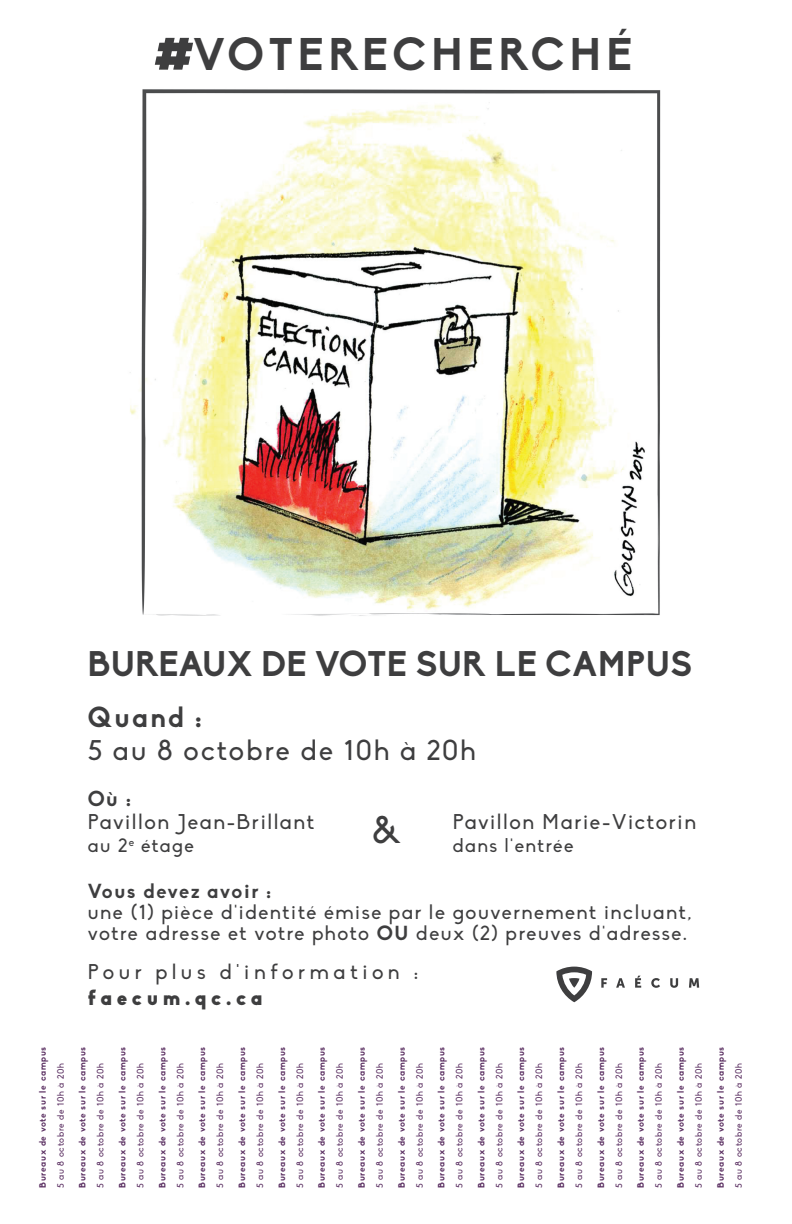
<style>
.page{position:relative;width:792px;height:1224px;background:#fff}
.page>*{position:absolute;margin:0;border:0;box-sizing:border-box;transform-origin:0 0}
.TITRE_SANSRULE{font:700 45px "Biko";letter-spacing:.1em;color:#3e3e3f}
.faecum_texte_petit{font:38px "Biko";color:#3e3e3f}
.TITRE_SANSRULE-2{font:700 35px "Biko";letter-spacing:.01em;color:#3e3e3f}
.faecum_texte_petit-2{font:28px "Biko";letter-spacing:.08em;color:#3e3e3f}
.faecum_texte_petit-3{font:700 28px "Biko";letter-spacing:.08em;color:#3e3e3f}
.faecum_texte_petit-4{font:21px "Biko";letter-spacing:.08em;color:#3e3e3f}
.feacum_web{font:21px "Biko";letter-spacing:.22em;color:#3e3e3f}
.feacum_web-2{font:900 21px "Biko";letter-spacing:.22em;color:#3e3e3f}
.faecum_texte_petit-5{font:700 21px "Biko";color:#3e3e3f}
.faecum_texte_petit-6{font:20px/21px "Biko";letter-spacing:.08em;color:#3e3e3f}
.faecum_texte_petit-7{font:700 20px "Biko";letter-spacing:.08em;color:#3e3e3f}
.faecum_texte_petit-8{font:19px "Biko";letter-spacing:.08em;color:#3e3e3f}
.faecum_texte_petit-9{font:700 9px "Biko";letter-spacing:.08em;color:#582c5f}
.faecum_texte_petit-10{font:9px "Biko";letter-spacing:.08em;color:#582c5f}
.s1{font-weight:700}
</style>
<div class="page">
<img style="left:130px;top:37px;width:570px;height:966px">
<svg style="left:601px;top:978px;width:6px;height:10px"></svg>
<svg style="left:616px;top:978px;width:9px;height:10px"></svg>
<svg style="left:635px;top:976px;width:6px;height:12px"></svg>
<svg style="left:651px;top:978px;width:9px;height:10px"></svg>
<svg style="left:670px;top:978px;width:8px;height:10px"></svg>
<svg style="left:689px;top:978px;width:10px;height:10px"></svg>
<svg style="left:556px;top:967px;width:36px;height:35px"></svg>
<svg style="left:155px;top:38px;width:38px;height:32px"></svg>
<p class="TITRE_SANSRULE" style="left:193px;top:27px;width:440px">VOTERECHERCHÉ</p>
<p class="TITRE_SANSRULE-2" style="left:88px;top:643px;width:606px">BUREAUX DE VOTE SUR LE CAMPUS</p>
<p class="faecum_texte_petit-3" style="left:88px;top:701px;width:116px">Quand :</p>
<p class="faecum_texte_petit-2" style="left:88px;top:735px;width:389px">5 au 8 octobre de 10h à 20h</p>
<p class="faecum_texte_petit-5" style="left:88px;top:786px;width:45px">Où :</p>
<p class="faecum_texte_petit-4" style="left:88px;top:810px;width:228px">Pavillon Jean-Brillant</p>
<p class="faecum_texte_petit-4" style="left:453px;top:810px;width:245px">Pavillon Marie-Victorin</p>
<p class="faecum_texte_petit-8" style="left:88px;top:835px;width:108px">au 2<sup>e</sup> étage</p>
<p class="faecum_texte_petit-8" style="left:453px;top:835px;width:122px">dans l'entrée</p>
<p class="faecum_texte_petit-7" style="left:88px;top:879px;width:185px">Vous devez avoir :</p>
<p class="faecum_texte_petit-6" style="left:88px;top:902px;width:605px">une (1) pièce d'identité émise par le gouvernement incluant, votre adresse et votre photo <span class="s1">OU</span> deux (2) preuves d'adresse.</p>
<p class="faecum_texte_petit" style="left:372px;top:808px;width:31px">&amp;</p>
<p class="feacum_web" style="left:88px;top:960px;width:332px">Pour plus d'information :</p>
<p class="feacum_web-2" style="left:88px;top:984px;width:176px">faecum.qc.ca</p>
<p class="faecum_texte_petit-9" style="left:37px;top:1188px;width:143px;rotate:-90deg">Bureaux de vote sur le campus</p>
<p class="faecum_texte_petit-10" style="left:56px;top:1188px;width:126px;rotate:-90deg">5 au 8 octobre de 10h à 20h</p>
<p class="faecum_texte_petit-9" style="left:77px;top:1188px;width:143px;rotate:-90deg">Bureaux de vote sur le campus</p>
<p class="faecum_texte_petit-10" style="left:95px;top:1188px;width:126px;rotate:-90deg">5 au 8 octobre de 10h à 20h</p>
<p class="faecum_texte_petit-9" style="left:117px;top:1188px;width:143px;rotate:-90deg">Bureaux de vote sur le campus</p>
<p class="faecum_texte_petit-10" style="left:135px;top:1188px;width:126px;rotate:-90deg">5 au 8 octobre de 10h à 20h</p>
<p class="faecum_texte_petit-9" style="left:157px;top:1188px;width:143px;rotate:-90deg">Bureaux de vote sur le campus</p>
<p class="faecum_texte_petit-10" style="left:175px;top:1188px;width:126px;rotate:-90deg">5 au 8 octobre de 10h à 20h</p>
<p class="faecum_texte_petit-9" style="left:197px;top:1188px;width:143px;rotate:-90deg">Bureaux de vote sur le campus</p>
<p class="faecum_texte_petit-10" style="left:215px;top:1188px;width:126px;rotate:-90deg">5 au 8 octobre de 10h à 20h</p>
<p class="faecum_texte_petit-9" style="left:237px;top:1188px;width:143px;rotate:-90deg">Bureaux de vote sur le campus</p>
<p class="faecum_texte_petit-10" style="left:255px;top:1188px;width:126px;rotate:-90deg">5 au 8 octobre de 10h à 20h</p>
<p class="faecum_texte_petit-9" style="left:276px;top:1188px;width:143px;rotate:-90deg">Bureaux de vote sur le campus</p>
<p class="faecum_texte_petit-10" style="left:295px;top:1188px;width:126px;rotate:-90deg">5 au 8 octobre de 10h à 20h</p>
<p class="faecum_texte_petit-9" style="left:316px;top:1188px;width:143px;rotate:-90deg">Bureaux de vote sur le campus</p>
<p class="faecum_texte_petit-10" style="left:335px;top:1188px;width:126px;rotate:-90deg">5 au 8 octobre de 10h à 20h</p>
<p class="faecum_texte_petit-9" style="left:356px;top:1188px;width:143px;rotate:-90deg">Bureaux de vote sur le campus</p>
<p class="faecum_texte_petit-10" style="left:375px;top:1188px;width:126px;rotate:-90deg">5 au 8 octobre de 10h à 20h</p>
<p class="faecum_texte_petit-9" style="left:396px;top:1188px;width:143px;rotate:-90deg">Bureaux de vote sur le campus</p>
<p class="faecum_texte_petit-10" style="left:415px;top:1188px;width:126px;rotate:-90deg">5 au 8 octobre de 10h à 20h</p>
<p class="faecum_texte_petit-9" style="left:436px;top:1188px;width:143px;rotate:-90deg">Bureaux de vote sur le campus</p>
<p class="faecum_texte_petit-10" style="left:454px;top:1188px;width:126px;rotate:-90deg">5 au 8 octobre de 10h à 20h</p>
<p class="faecum_texte_petit-9" style="left:476px;top:1188px;width:143px;rotate:-90deg">Bureaux de vote sur le campus</p>
<p class="faecum_texte_petit-10" style="left:494px;top:1188px;width:126px;rotate:-90deg">5 au 8 octobre de 10h à 20h</p>
<p class="faecum_texte_petit-9" style="left:516px;top:1188px;width:143px;rotate:-90deg">Bureaux de vote sur le campus</p>
<p class="faecum_texte_petit-10" style="left:534px;top:1188px;width:126px;rotate:-90deg">5 au 8 octobre de 10h à 20h</p>
<p class="faecum_texte_petit-9" style="left:556px;top:1188px;width:143px;rotate:-90deg">Bureaux de vote sur le campus</p>
<p class="faecum_texte_petit-10" style="left:574px;top:1188px;width:126px;rotate:-90deg">5 au 8 octobre de 10h à 20h</p>
<p class="faecum_texte_petit-9" style="left:596px;top:1188px;width:143px;rotate:-90deg">Bureaux de vote sur le campus</p>
<p class="faecum_texte_petit-10" style="left:614px;top:1188px;width:126px;rotate:-90deg">5 au 8 octobre de 10h à 20h</p>
<p class="faecum_texte_petit-9" style="left:635px;top:1188px;width:143px;rotate:-90deg">Bureaux de vote sur le campus</p>
<p class="faecum_texte_petit-10" style="left:654px;top:1188px;width:126px;rotate:-90deg">5 au 8 octobre de 10h à 20h</p>
<p class="faecum_texte_petit-9" style="left:675px;top:1188px;width:143px;rotate:-90deg">Bureaux de vote sur le campus</p>
<p class="faecum_texte_petit-10" style="left:694px;top:1188px;width:126px;rotate:-90deg">5 au 8 octobre de 10h à 20h</p>
<p class="faecum_texte_petit-9" style="left:715px;top:1188px;width:143px;rotate:-90deg">Bureaux de vote sur le campus</p>
<p class="faecum_texte_petit-10" style="left:734px;top:1188px;width:126px;rotate:-90deg">5 au 8 octobre de 10h à 20h</p>
</div>
